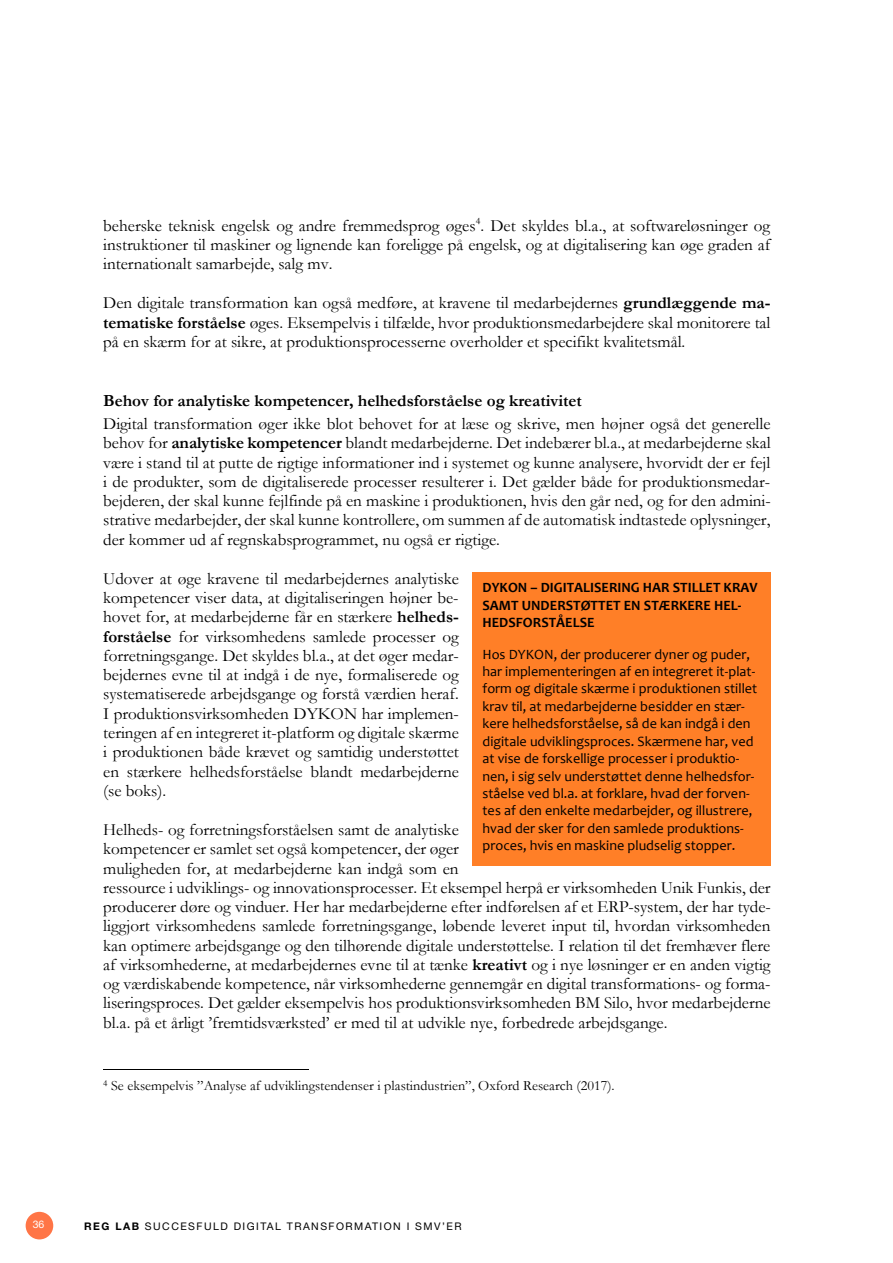
<style>
.page{position:relative;width:893px;height:1263px;background:#fff}
.page>*{position:absolute;margin:0;border:0;box-sizing:border-box;transform-origin:0 0}
.t1{font:17.1px/19.2px "Garamond";color:#000;text-align:justify}
.t2{font:700 17.1px "Garamond";color:#000}
.t3{font:14.25px/17.4px "Candara";color:#000}
.t4{font:14.25px "Garamond";color:#000}
.t5{font:700 14.25px/17.4px "Candara";color:#000}
.t6{font:10.5px "Helvetica Neue";letter-spacing:.14em;color:#000}
.t7{font:10.5px "Helvetica Neue";color:#fff}
.s1{font-weight:700}
</style>
<div class="page">
<div style="left:26px;top:1212px;width:27px;height:27px;background:#ff7546;border-radius:50%"></div>
<hr style="left:103px;top:1069px;width:206px;height:1px;background:#000">
<div style="left:472px;top:573px;width:299px;height:293px;background:#ff7f27"></div>
<p class="t1" style="left:103px;top:215px;width:669px">beherske teknisk engelsk og andre fremmedsprog øges<sup>4</sup>. Det skyldes bl.a., at softwareløsninger og instruktioner til maskiner og lignende kan foreligge på engelsk, og at digitalisering kan øge graden af internationalt samarbejde, salg mv.</p>
<p class="t1" style="left:103px;top:293px;width:669px">Den digitale transformation kan også medføre, at kravene til medarbejdernes <span class="s1">grundlæggende ma&shy;tematiske forståelse</span> øges. Eksempelvis i tilfælde, hvor produktionsmedarbejdere skal monitorere tal på en skærm for at sikre, at produktionsprocesserne overholder et specifikt kvalitetsmål.</p>
<p class="t2" style="left:103px;top:389px;width:480px">Behov for analytiske kompetencer, helhedsforståelse og kreativitet</p>
<p class="t1" style="left:103px;top:414px;width:669px">Digital transformation øger ikke blot behovet for at læse og skrive, men højner også det generelle behov for <span class="s1">analytiske kompetencer</span> blandt medarbejderne. Det indebærer bl.a., at medarbejderne skal være i stand til at putte de rigtige informationer ind i systemet og kunne analysere, hvorvidt der er fejl i de produkter, som de digitaliserede processer resulterer i. Det gælder både for produktionsmedar&shy;bejderen, der skal kunne fejlfinde på en maskine i produktionen, hvis den går ned, og for den admini&shy;strative medarbejder, der skal kunne kontrollere, om summen af de automatisk indtastede oplysninger, der kommer ud af regnskabsprogrammet, nu også er rigtige.</p>
<p class="t1" style="left:103px;top:568px;width:357px">Udover at øge kravene til medarbejdernes analytiske kompetencer viser data, at digitaliseringen højner be&shy;hovet for, at medarbejderne får en stærkere <span class="s1">helheds&shy;forståelse</span> for virksomhedens samlede processer og forretningsgange. Det skyldes bl.a., at det øger medar&shy;bejdernes evne til at indgå i de nye, formaliserede og systematiserede arbejdsgange og forstå værdien heraf.<br>I produktionsvirksomheden DYKON har implemen&shy;teringen af en integreret it-platform og digitale skærme i produktionen både krævet og samtidig understøttet en stærkere helhedsforståelse blandt medarbejderne (se boks).</p>
<p class="t1" style="left:103px;top:820px;width:669px;text-align:left">Helheds- og forretningsforståelsen samt de analytiske<br>kompetencer er samlet set også kompetencer, der øger<br>muligheden for, at medarbejderne kan indgå som en<br>ressource i udviklings- og innovationsprocesser. Et eksempel herpå er virksomheden Unik Funkis, der producerer døre og vinduer. Her har medarbejderne efter indførelsen af et ERP-system, der har tyde&shy;liggjort virksomhedens samlede forretningsgange, løbende leveret input til, hvordan virksomheden kan optimere arbejdsgange og den tilhørende digitale understøttelse. I relation til det fremhæver flere af virksomhederne, at medarbejdernes evne til at tænke <span class="s1">kreativt</span> og i nye løsninger er en anden vigtig og værdiskabende kompetence, når virksomhederne gennemgår en digital transformations- og forma&shy;liseringsproces. Det gælder eksempelvis hos produktionsvirksomheden BM Silo, hvor medarbejderne bl.a. på et årligt ’fremtidsværksted’ er med til at udvikle nye, forbedrede arbejdsgange.</p>
<p class="t5" style="left:482px;top:579px;width:277px">DYKON – DIGITALISERING HAR STILLET KRAV<br>SAMT UNDERSTØTTET EN STÆRKERE HEL-<br>HEDSFORSTÅELSE</p>
<p class="t3" style="left:482px;top:645px;width:276px">Hos DYKON, der producerer dyner og puder, har implementeringen af en integreret it-plat&shy;form og digitale skærme i produktionen stillet krav til, at medarbejderne besidder en stær&shy;kere helhedsforståelse, så de kan indgå i den digitale udviklingsproces. Skærmene har, ved at vise de forskellige processer i produktio&shy;nen, i sig selv understøttet denne helhedsfor&shy;ståelse ved bl.a. at forklare, hvad der forven&shy;tes af den enkelte medarbejder, og illustrere, hvad der sker for den samlede produktions&shy;proces, hvis en maskine pludselig stopper.</p>
<p class="t4" style="left:103px;top:1076px;width:513px"><sup>4</sup> Se eksempelvis ”Analyse af udviklingstendenser i plastindustrien”, Oxford Research (2017).</p>
<p class="t7" style="left:33px;top:1218px;width:13px">36</p>
<p class="t6" style="left:84px;top:1220px;width:379px"><span class="s1">REG LAB</span> SUCCESFULD DIGITAL TRANSFORMATION I SMV’ER</p>
</div>
